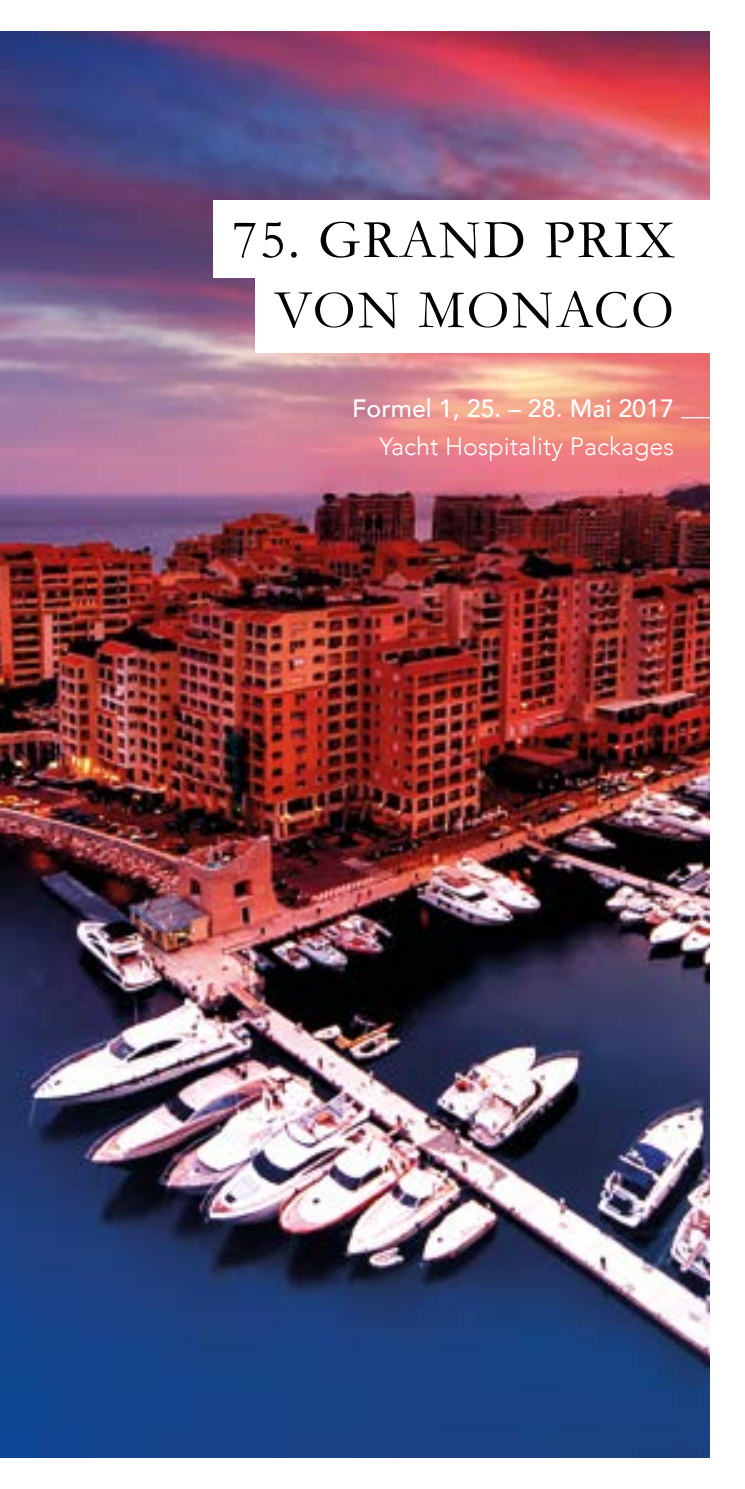
<style>
.page{position:relative;width:745px;height:1489px;background:#fff}
.page>*{position:absolute;margin:0;border:0;box-sizing:border-box;transform-origin:0 0}
.t1{font:55px/70px "Garamond";letter-spacing:.04em;color:#020203;text-align:right}
.t2{font:300 25px "Avenir";color:#fff}
.t3{font:500 25px "Avenir";color:#fff}
</style>
<div class="page">
<img style="left:0;top:32px;width:709px;height:1424px">
<div style="left:213px;top:200px;width:515px;height:78px;background:#fff"></div>
<div style="left:255px;top:275px;width:470px;height:78px;background:#fff"></div>
<hr style="left:680px;top:417px;width:64px;height:1px;background:#fff">
<h1 class="t1" style="left:232px;top:204px;width:443px">75. GRAND PRIX<br>VON MONACO</h1>
<p class="t3" style="left:352px;top:387px;width:323px">Formel 1, 25. – 28. Mai 2017</p>
<p class="t2" style="left:379px;top:431px;width:296px">Yacht Hospitality Packages</p>
</div>
